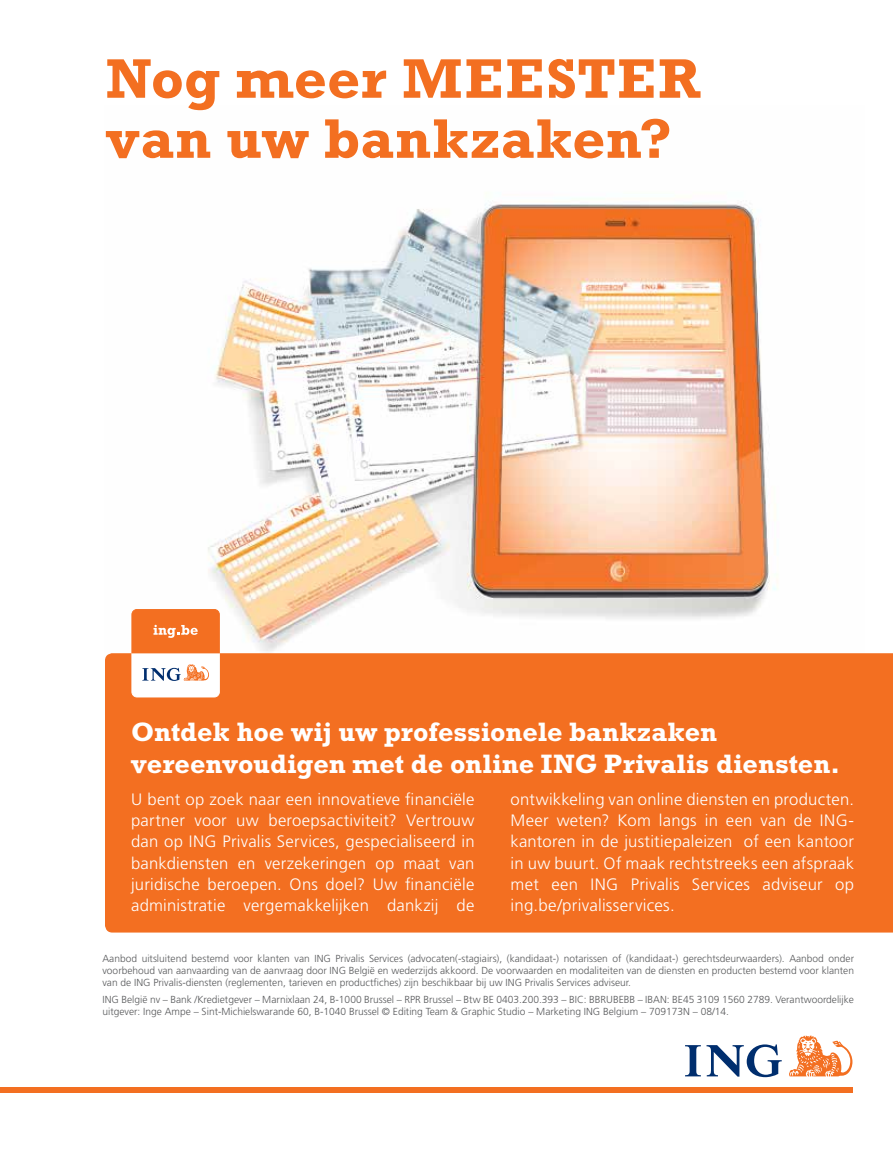
<style>
.page{position:relative;width:893px;height:1149px;background:#fff}
.page>*{position:absolute;margin:0;border:0;box-sizing:border-box;transform-origin:0 0}
.t1{font:700 56.55px/60px "Rockwell Std";letter-spacing:.015em;color:#f36f21}
.t2{font:700 27px/32.4px "Rockwell Std";color:#fff}
.t3{font:300 16.8px "Frutiger LT Std";letter-spacing:.015em;color:#fff}
.t4{font:300 16.5px/21.1px "Frutiger LT Std";letter-spacing:.015em;color:#fff;text-align:justify}
.t5{font:300 10.2px/12px "Frutiger LT Std";color:#58595b;text-align:justify}
</style>
<div class="page">
<img style="left:208px;top:203px;width:568px;height:450px">
<div style="left:105px;top:653px;width:788px;height:279px;background:#f36f21"></div>
<svg style="left:131px;top:608px;width:89px;height:89px"></svg>
<svg style="left:1px;top:1076px;width:852px;height:17px"></svg>
<svg style="left:685px;top:1044px;width:97px;height:32px"></svg>
<svg style="left:789px;top:1035px;width:64px;height:41px"></svg>
<div style="left:0;top:1086px;width:852px;height:6px;background:#f36f21"></div>
<h1 class="t1" style="left:106px;top:48px;width:596px">Nog meer MEESTER van uw bankzaken?</h1>
<h2 class="t2" style="left:131px;top:714px;width:710px">Ontdek hoe wij uw professionele bankzaken vereenvoudigen met de online ING Privalis diensten.</h2>
<p class="t4" style="left:131px;top:788px;width:345px">U bent op zoek naar een innovatieve financiële partner voor uw beroepsactiviteit? Vertrouw dan op ING Privalis Services, gespecialiseerd in bankdiensten en verzekeringen op maat van juridische beroepen. Ons doel? Uw financiële administratie vergemakkelijken dankzij de</p>
<h3 class="t4" style="left:511px;top:788px;width:345px">ontwikkeling van online diensten en producten.<br>Meer weten? Kom langs in een van de ING&shy;kantoren in de justitiepaleizen of een kantoor in uw buurt. Of maak rechtstreeks een afspraak met een ING Privalis Services adviseur op</h3>
<h3 class="t3" style="left:511px;top:895px;width:166px">ing.be/privalisservices.</h3>
<p class="t5" style="left:102px;top:952px;width:753px">Aanbod uitsluitend bestemd voor klanten van ING Privalis Services (advocaten(-stagiairs), (kandidaat-) notarissen of (kandidaat-) gerechtsdeurwaarders). Aanbod onder voorbehoud van aanvaarding van de aanvraag door ING België en wederzijds akkoord. De voorwaarden en modaliteiten van de diensten en producten bestemd voor klanten van de ING Privalis-diensten (reglementen, tarieven en productfiches) zijn beschikbaar bij uw ING Privalis Services adviseur.</p>
<p class="t5" style="left:102px;top:992px;width:753px">ING België nv – Bank /Kredietgever – Marnixlaan 24, B-1000 Brussel – RPR Brussel – Btw BE 0403.200.393 – BIC: BBRUBEBB – IBAN: BE45 3109 1560 2789. Verantwoordelijke uitgever: Inge Ampe – Sint-Michielswarande 60, B-1040 Brussel © Editing Team &amp; Graphic Studio – Marketing ING Belgium – 709173N – 08/14.</p>
</div>
